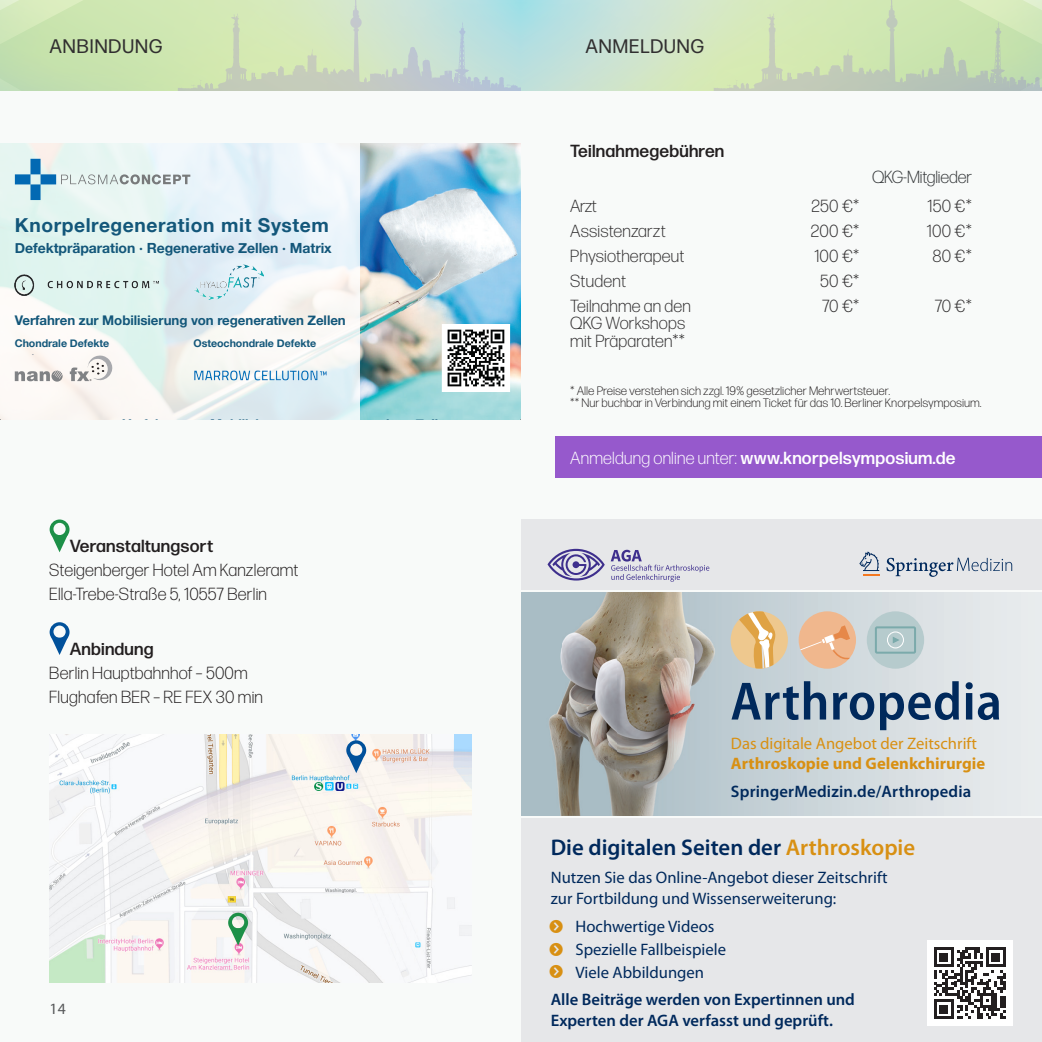
<style>
.page{position:relative;width:1042px;height:1042px;background:#fff}
.page>*{position:absolute;margin:0;border:0;box-sizing:border-box;transform-origin:0 0}
.t1{font:600 semi-condensed 54.43px "Myriad Pro";letter-spacing:.01em;color:#00295c}
.t2{font:600 22.75px "Myriad Pro";color:#00295c}
.t3{font:19.6px "Forma DJR Micro";letter-spacing:.02em;color:#312f30}
.t4{font:700 19.25px "Helvetica Neue";letter-spacing:.03em;color:#13577a}
.Programm_Vortrag{font:300 17.5px/17.5px "Forma DJR Banner";letter-spacing:.05em;color:#312f30}
.Programm_Vortrag-2{font:300 17.5px "Forma DJR Banner";letter-spacing:.05em;color:#231f20}
.Absatzformat_8{font:500 17.5px "Forma DJR Banner";letter-spacing:.05em;color:#fff}
.Programm_Head{font:500 17.5px "Forma DJR Banner";letter-spacing:.05em;color:#231f20}
.Programm_Vortrag-3{font:300 17.5px "Forma DJR Banner";letter-spacing:.03em;color:#35383a}
.t5{font:16.62px/22.8px "Myriad Pro";color:#00295c}
.t6{font:600 16.62px/21px "Myriad Pro";color:#00295c}
.t7{font:16.62px/19.9px "Myriad Pro";color:#d89013}
.t8{font:15.75px "Myriad Pro";color:#57585a}
.t9{font:700 14px "Helvetica Neue";letter-spacing:-.005em;color:#13577a}
.t10{font:700 13.3px "Helvetica Neue";letter-spacing:-.005em;color:#13577a}
.Absatzformat_8-2{font:300 12.25px/12.2px "Forma DJR Banner";letter-spacing:.05em;color:#231f20}
.t11{font:700 10.67px "Helvetica Neue";letter-spacing:-.005em;color:#13577a}
.s1{font-weight:300}
.s2{font-weight:700}
.s3{color:#d89013}
.s4{font-family:"Blik Buttons";font-size:10.5px;color:#d89013}
</style>
<div class="page">
<svg style="left:523px;top:0;width:190px;height:91px"></svg>
<svg style="left:0;top:0;width:523px;height:91px"></svg>
<svg style="left:713px;top:0;width:329px;height:91px"></svg>
<div style="left:521px;top:91px;width:521px;height:951px;background:#f8faf9"></div>
<div style="left:0;top:91px;width:521px;height:951px;background:#f8faf9"></div>
<div style="left:556px;top:437px;width:486px;height:41px;background:#9659cc"></div>
<div style="left:521px;top:520px;width:521px;height:70px;background:#e6e7e9"></div>
<div style="left:521px;top:818px;width:521px;height:224px;background:#e6e7e9"></div>
<svg style="left:859px;top:552px;width:20px;height:24px"></svg>
<svg style="left:886px;top:558px;width:126px;height:19px"></svg>
<img style="left:521px;top:592px;width:268px;height:224px">
<div style="left:789px;top:592px;width:253px;height:224px;background:linear-gradient(to right,#c8d3d8,#ebedef)"></div>
<div style="left:798px;top:611px;width:58px;height:58px;background:#f0b78d;border-radius:50%"></div>
<svg style="left:798px;top:625px;width:58px;height:44px"></svg>
<div style="left:867px;top:611px;width:57px;height:58px;background:#b6cbcd;border-radius:50%"></div>
<div style="left:875px;top:626px;width:41px;height:28px;border:2px solid #7baaab"></div>
<svg style="left:887px;top:631px;width:17px;height:17px"></svg>
<svg style="left:730px;top:611px;width:58px;height:57px"></svg>
<svg style="left:547px;top:549px;width:58px;height:31px"></svg>
<svg style="left:611px;top:550px;width:98px;height:32px"></svg>
<div style="left:927px;top:940px;width:85px;height:86px;background:#fff"></div>
<svg style="left:934px;top:947px;width:72px;height:72px"></svg>
<img style="left:360px;top:144px;width:161px;height:275px">
<svg style="left:0;top:144px;width:360px;height:275px"></svg>
<div style="left:442px;top:324px;width:67px;height:67px;background:#fff"></div>
<svg style="left:447px;top:329px;width:58px;height:58px"></svg>
<svg style="left:447px;top:330px;width:57px;height:56px"></svg>
<svg style="left:15px;top:159px;width:175px;height:41px"></svg>
<img style="left:15px;top:275px;width:144px;height:20px">
<img style="left:193px;top:265px;width:71px;height:34px">
<svg style="left:15px;top:370px;width:48px;height:12px"></svg>
<svg style="left:70px;top:355px;width:42px;height:27px"></svg>
<img style="left:193px;top:365px;width:135px;height:20px">
<svg style="left:50px;top:519px;width:20px;height:33px"></svg>
<svg style="left:50px;top:622px;width:20px;height:33px"></svg>
<img style="left:50px;top:735px;width:421px;height:248px">
<svg style="left:228px;top:913px;width:20px;height:32px"></svg>
<svg style="left:346px;top:740px;width:20px;height:33px"></svg>
<p class="t3" style="left:50px;top:34px;width:114px">ANBINDUNG</p>
<p class="t3" style="left:585px;top:34px;width:120px">ANMELDUNG</p>
<p class="t4" style="left:15px;top:210px;width:315px">Knorpelregeneration mit System</p>
<p class="t9" style="left:15px;top:237px;width:318px">Defektpräparation · Regenerative Zellen · Matrix</p>
<p class="t10" style="left:15px;top:310px;width:332px">Verfahren zur Mobilisierung von regenerativen Zellen</p>
<p class="t11" style="left:15px;top:335px;width:96px">Chondrale Defekte</p>
<p class="t11" style="left:193px;top:335px;width:124px">Osteochondrale Defekte</p>
<p class="Programm_Head" style="left:70px;top:535px;width:144px">Veranstaltungsort</p>
<p class="Programm_Vortrag-2" style="left:50px;top:560px;width:250px">Steigenberger Hotel Am Kanzleramt</p>
<p class="Programm_Vortrag-2" style="left:50px;top:584px;width:219px">Ella-Trebe-Straße 5, 10557 Berlin</p>
<p class="Programm_Head" style="left:70px;top:638px;width:85px">Anbindung</p>
<p class="Programm_Vortrag-2" style="left:50px;top:663px;width:199px">Berlin Hauptbahnhof – 500m</p>
<p class="Programm_Vortrag-2" style="left:50px;top:686px;width:214px">Flughafen BER – RE FEX 30 min</p>
<p class="t8" style="left:50px;top:999px;width:18px">14</p>
<p class="Programm_Head" style="left:570px;top:140px;width:155px">Teilnahmegebühren</p>
<p class="Programm_Vortrag-3" style="left:872px;top:167px;width:101px">QKG-Mitglieder</p>
<p class="Programm_Vortrag" style="left:570px;top:197px;width:27px">Arzt</p>
<p class="Programm_Vortrag" style="left:812px;top:197px;width:48px">250 €*</p>
<p class="Programm_Vortrag" style="left:928px;top:197px;width:45px">150 €*</p>
<p class="Programm_Vortrag" style="left:570px;top:222px;width:96px">Assistenzarzt</p>
<p class="Programm_Vortrag" style="left:811px;top:222px;width:49px">200 €*</p>
<p class="Programm_Vortrag" style="left:927px;top:222px;width:46px">100 €*</p>
<p class="Programm_Vortrag" style="left:570px;top:247px;width:115px">Physiotherapeut</p>
<p class="Programm_Vortrag" style="left:814px;top:247px;width:46px">100 €*</p>
<p class="Programm_Vortrag" style="left:933px;top:247px;width:40px">80 €*</p>
<p class="Programm_Vortrag" style="left:570px;top:272px;width:57px">Student</p>
<p class="Programm_Vortrag" style="left:820px;top:272px;width:40px">50 €*</p>
<p class="Programm_Vortrag" style="left:570px;top:297px;width:121px">Teilnahme an den<br>QKG Workshops mit Präparaten**</p>
<p class="Programm_Vortrag" style="left:822px;top:297px;width:38px">70 €*</p>
<p class="Programm_Vortrag" style="left:935px;top:297px;width:38px">70 €*</p>
<p class="Absatzformat_8-2" style="left:570px;top:384px;width:412px">* Alle Preise verstehen sich zzgl. 19% gesetzlicher Mehrwertsteuer.<br>** Nur buchbar in Verbindung mit einem Ticket für das 10. Berliner Knorpelsymposium.</p>
<p class="Absatzformat_8" style="left:570px;top:447px;width:386px"><span class="s1">Anmeldung online unter:</span> www.knorpelsymposium.de</p>
<p class="t1" style="left:730px;top:671px;width:273px">Arthropedia</p>
<p class="t7" style="left:731px;top:733px;width:256px">Das digitale Angebot der Zeitschrift<br><span class="s2">Arthroskopie und Gelenkchirurgie</span></p>
<p class="t6" style="left:731px;top:781px;width:242px">SpringerMedizin.de/Arthropedia</p>
<p class="t2" style="left:551px;top:834px;width:366px">Die digitalen Seiten der <span class="s3">Arthroskopie</span></p>
<p class="t5" style="left:551px;top:867px;width:338px;line-height:21px">Nutzen Sie das Online-Angebot dieser Zeitschrift zur Fortbildung und Wissenserweiterung:</p>
<p class="t5" style="left:551px;top:915px;width:177px"><span class="s4">&gt;</span> Hochwertige Videos <span class="s4">&gt;</span> Spezielle Fallbeispiele <span class="s4">&gt;</span> Viele Abbildungen</p>
<p class="t6" style="left:551px;top:989px;width:306px">Alle Beiträge werden von Expertinnen und<br>Experten der AGA verfasst und geprüft.</p>
</div>
